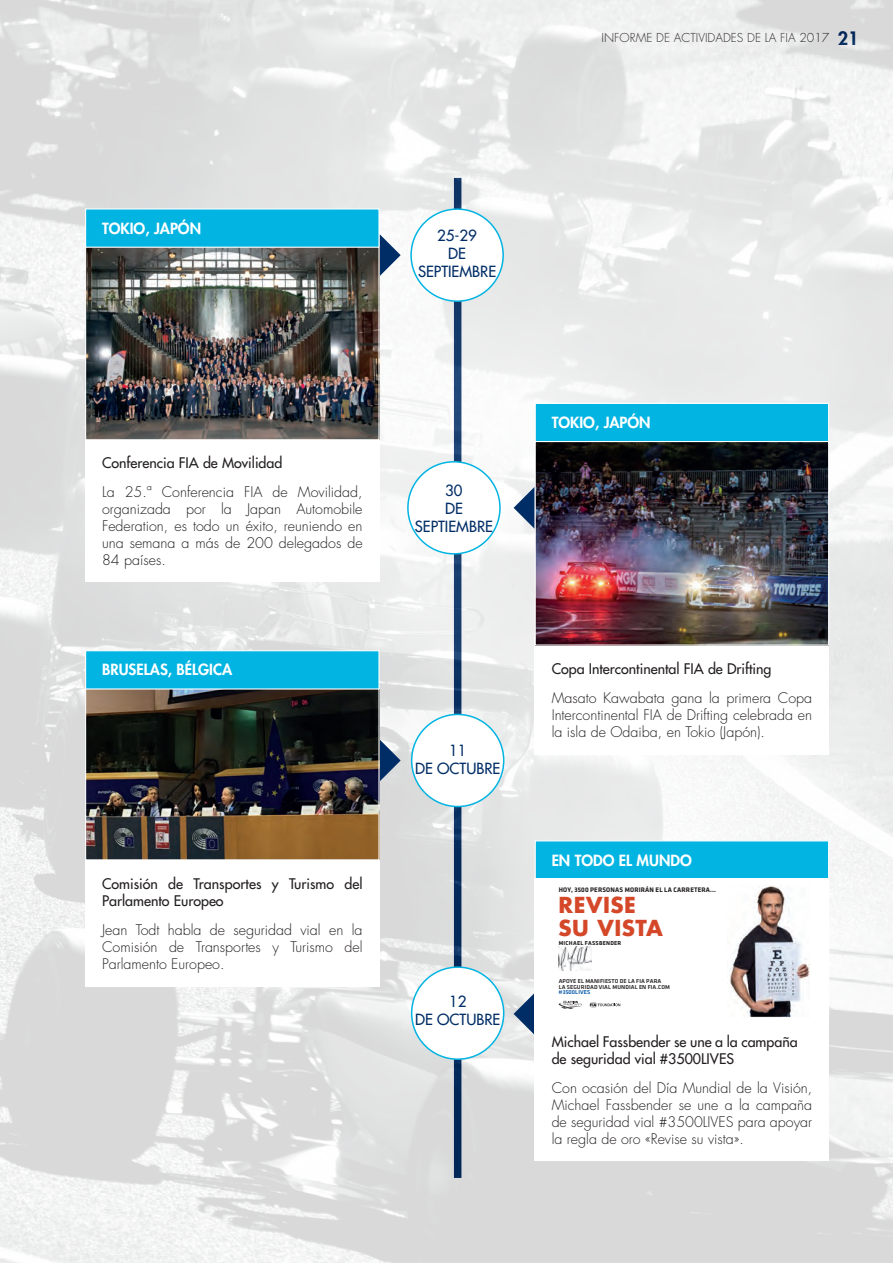
<style>
.page{position:relative;width:893px;height:1263px;background:#fff}
.page>*{position:absolute;margin:0;border:0;box-sizing:border-box;transform-origin:0 0}
.t1{font:700 21.45px/22.4px "Futura Std";letter-spacing:.02em;color:#d44829}
.t2{font:500 15px/18px "Futura Std";color:#002d66;text-align:center}
.t3{font:800 15px "Futura Std";color:#fff}
.t4{font:300 14.25px/17.1px "Futura Std";color:#231f20;text-align:justify}
.t5{font:500 14.25px/17.1px "Futura Std";color:#231f20}
.t6{font:300 12px "Futura Std";color:#231f20}
.t7{font:700 6.9px "Klavika";letter-spacing:.025em;color:#231f20}
.t8{font:500 5.85px/5.8px "Klavika";letter-spacing:.015em;color:#231f20}
.t9{font:700 5.85px "Klavika";letter-spacing:.04em;color:#231f20}
.t10{font:500 5.85px "Klavika";letter-spacing:.01em;color:#0155a7}
.s1{font-weight:800;font-size:18px;color:#002d66}
</style>
<div class="page">
<img style="left:0;top:0;width:893px;height:1263px">
<div style="left:411px;top:209px;width:92px;height:92px;background:#fff;border-radius:50%"></div>
<div style="left:410px;top:208px;width:94px;height:94px;border:2px solid #02b4e2;border-radius:50%"></div>
<div style="left:408px;top:462px;width:92px;height:92px;background:#fff;border-radius:50%"></div>
<div style="left:407px;top:461px;width:94px;height:94px;border:2px solid #02b4e2;border-radius:50%"></div>
<div style="left:412px;top:714px;width:92px;height:92px;background:#fff;border-radius:50%"></div>
<div style="left:411px;top:714px;width:93px;height:93px;border:2px solid #02b4e2;border-radius:50%"></div>
<svg style="left:380px;top:739px;width:21px;height:42px"></svg>
<svg style="left:380px;top:234px;width:21px;height:42px"></svg>
<div style="left:412px;top:967px;width:92px;height:92px;background:#fff;border-radius:50%"></div>
<div style="left:411px;top:966px;width:93px;height:94px;border:2px solid #02b4e2;border-radius:50%"></div>
<svg style="left:514px;top:993px;width:21px;height:42px"></svg>
<svg style="left:514px;top:487px;width:21px;height:42px"></svg>
<div style="left:535px;top:840px;width:294px;height:66px;background:#02b4e2;border:1px solid #fff"></div>
<div style="left:535px;top:879px;width:294px;height:282px;background:#fff"></div>
<img style="left:559px;top:946px;width:33px;height:24px">
<svg style="left:559px;top:1001px;width:23px;height:8px"></svg>
<svg style="left:590px;top:1002px;width:30px;height:5px"></svg>
<img style="left:730px;top:885px;width:80px;height:131px">
<div style="left:535px;top:878px;width:294px;height:140px;border:1px solid #fff"></div>
<div style="left:535px;top:403px;width:294px;height:66px;background:#02b4e2;border:1px solid #fff"></div>
<div style="left:535px;top:637px;width:294px;height:117px;background:#fff"></div>
<img style="left:537px;top:443px;width:290px;height:201px">
<div style="left:535px;top:441px;width:294px;height:205px;border:1px solid #fff"></div>
<div style="left:85px;top:650px;width:295px;height:66px;background:#02b4e2;border:1px solid #fff"></div>
<div style="left:85px;top:789px;width:295px;height:197px;background:#fff"></div>
<img style="left:87px;top:690px;width:291px;height:168px">
<div style="left:85px;top:208px;width:295px;height:66px;background:#02b4e2;border:1px solid #fff"></div>
<div style="left:85px;top:347px;width:295px;height:235px;background:#fff"></div>
<img style="left:87px;top:249px;width:291px;height:189px">
<div style="left:85px;top:247px;width:295px;height:193px;border:1px solid #fff"></div>
<p class="t6" style="left:602px;top:30px;width:258px">INFORME DE ACTIVIDADES DE LA FIA 2017 <span class="s1">21</span></p>
<p class="t3" style="left:102px;top:219px;width:101px">TOKIO, JAPÓN</p>
<p class="t2" style="left:418px;top:227px;width:80px">25-29<br>DE<br>SEPTIEMBRE</p>
<p class="t5" style="left:102px;top:454px;width:182px">Conferencia FIA de Movilidad</p>
<p class="t4" style="left:102px;top:483px;width:262px">La 25.ª Conferencia FIA de Movilidad, organizada por la Japan Automobile Federation, es todo un éxito, reuniendo en una semana a más de 200 delegados de 84 países.</p>
<p class="t2" style="left:415px;top:481px;width:80px">30<br>DE<br>SEPTIEMBRE</p>
<p class="t3" style="left:552px;top:413px;width:101px">TOKIO, JAPÓN</p>
<p class="t3" style="left:102px;top:660px;width:132px">BRUSELAS, BÉLGICA</p>
<p class="t5" style="left:552px;top:661px;width:221px">Copa Intercontinental FIA de Drifting</p>
<p class="t5" style="left:102px;top:875px;width:262px">Comisión de Transportes y Turismo del<br>Parlamento Europeo</p>
<p class="t4" style="left:102px;top:922px;width:262px">Jean Todt habla de seguridad vial en la Comisión de Transportes y Turismo del Parlamento Europeo.</p>
<p class="t2" style="left:415px;top:741px;width:87px">11<br>DE OCTUBRE</p>
<p class="t2" style="left:415px;top:993px;width:87px">12<br>DE OCTUBRE</p>
<p class="t4" style="left:552px;top:690px;width:262px">Masato Kawabata gana la primera Copa Intercontinental FIA de Drifting celebrada en la isla de Odaiba, en Tokio (Japón).</p>
<p class="t3" style="left:552px;top:851px;width:142px">EN TODO EL MUNDO</p>
<h1 class="t1" style="left:559px;top:894px;width:106px">REVISE<br>SU VISTA</h1>
<p class="t9" style="left:559px;top:939px;width:64px">MICHAEL FASSBENDER</p>
<p class="t8" style="left:559px;top:978px;width:113px">APOYE EL MANIFIESTO DE LA FIA PARA<br>LA SEGURIDAD VIAL MUNDIAL EN FIA.COM</p>
<p class="t10" style="left:559px;top:989px;width:33px">#3500LIVES</p>
<p class="t7" style="left:559px;top:886px;width:159px">HOY, 3500 PERSONAS MORIRÁN EL LA CARRETERA...</p>
<p class="t5" style="left:552px;top:1033px;width:248px">Michael Fassbender se une a la campaña de seguridad vial #3500LIVES</p>
<p class="t4" style="left:552px;top:1079px;width:262px">Con ocasión del Día Mundial de la Visión, Michael Fassbender se une a la campaña de seguridad vial #3500LIVES para apoyar la regla de oro «Revise su vista».</p>
</div>
